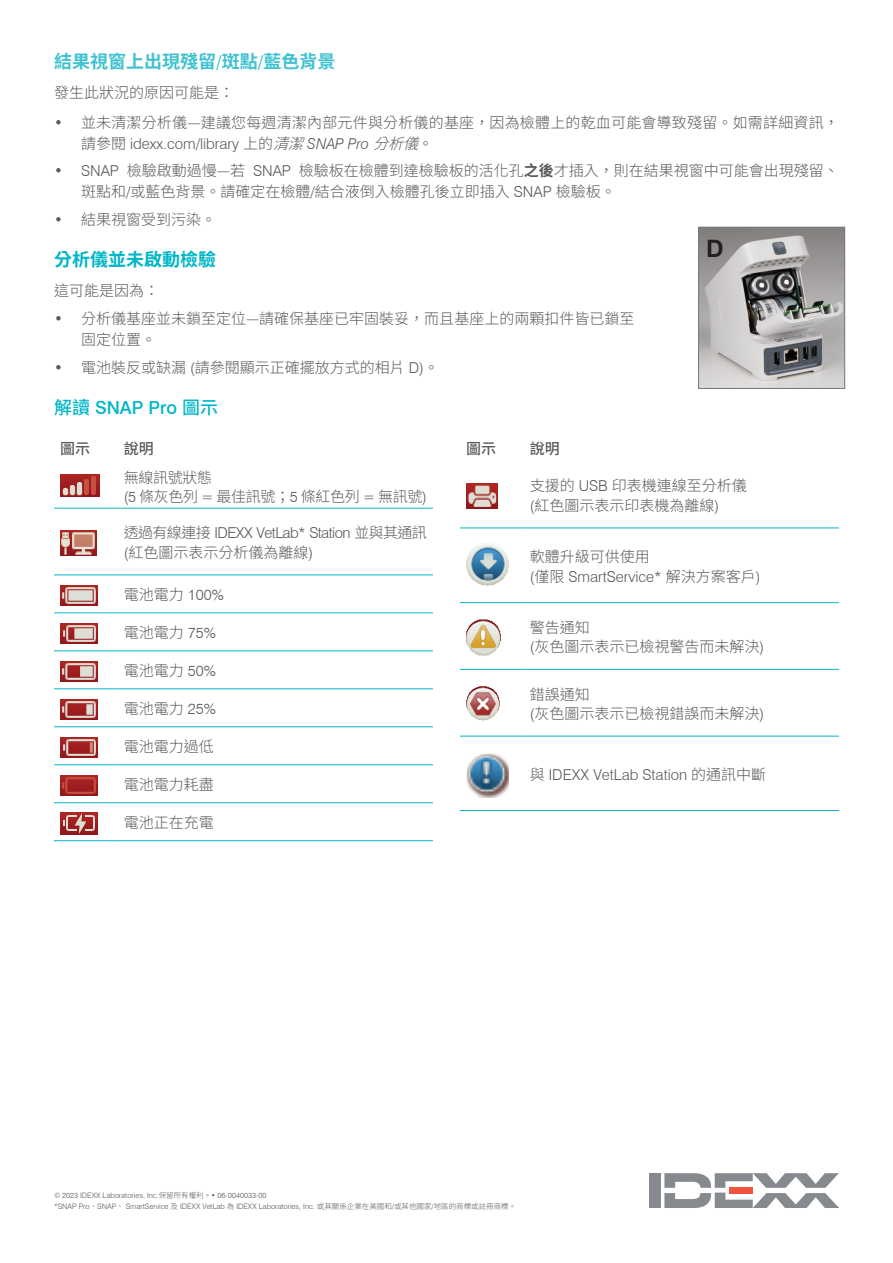
<style>
.page{position:relative;width:893px;height:1263px;background:#fff}
.page>*{position:absolute;margin:0;border:0;box-sizing:border-box;transform-origin:0 0}
.t1{font:700 24px "Swiss 721 BT";color:#231f20}
.t2{font:700 18px "Source Han Sans TC";color:#3fc2d1}
.t3{font:500 18px "Swiss 721 BT";color:#00b6c8}
.t4{font:700 18px "Source Han Sans TC";color:#00b6c8}
.t5{font:300 15px/19.5px "Source Han Sans TC";color:#57585a}
.t6{font:300 15px "Swiss 721 BT";color:#57585a}
.t7{font:300 15px "Swiss 721 BT";letter-spacing:-.04em;color:#57585a}
.t8{font:300 15px/19.5px "Source Han Sans TC";letter-spacing:-.02em;color:#57585a}
.t9{font:500 15px "Source Han Sans TC";color:#57585a}
.t10{font:300 7.5px/10.5px "Swiss 721 BT";color:#57585a}
.s1{font-family:"Swiss 721 BT"}
.s2{font-family:"Source Han Sans TC"}
.s3{font-family:"Source Han Sans TC";font-style:italic}
.s4{font-style:italic}
.s5{font-weight:700}
</style>
<div class="page">
<div style="left:649px;top:1173px;width:11px;height:35px;background:#868a8e"></div>
<svg style="left:664px;top:1173px;width:174px;height:35px"></svg>
<hr style="left:54px;top:508px;width:64px;height:1px;background:#00b6c8">
<hr style="left:54px;top:575px;width:64px;height:1px;background:#00b6c8">
<hr style="left:54px;top:613px;width:64px;height:1px;background:#00b6c8">
<hr style="left:54px;top:651px;width:64px;height:1px;background:#00b6c8">
<hr style="left:54px;top:688px;width:64px;height:1px;background:#00b6c8">
<hr style="left:54px;top:726px;width:64px;height:1px;background:#00b6c8">
<hr style="left:118px;top:508px;width:315px;height:1px;background:#00b6c8">
<hr style="left:118px;top:575px;width:315px;height:1px;background:#00b6c8">
<hr style="left:118px;top:613px;width:315px;height:1px;background:#00b6c8">
<hr style="left:118px;top:651px;width:315px;height:1px;background:#00b6c8">
<hr style="left:118px;top:688px;width:315px;height:1px;background:#00b6c8">
<hr style="left:118px;top:726px;width:315px;height:1px;background:#00b6c8">
<hr style="left:54px;top:764px;width:64px;height:1px;background:#00b6c8">
<hr style="left:54px;top:802px;width:64px;height:1px;background:#00b6c8">
<hr style="left:54px;top:840px;width:64px;height:1px;background:#00b6c8">
<hr style="left:118px;top:764px;width:315px;height:1px;background:#00b6c8">
<hr style="left:118px;top:802px;width:315px;height:1px;background:#00b6c8">
<hr style="left:118px;top:840px;width:315px;height:1px;background:#00b6c8">
<img style="left:60px;top:474px;width:39px;height:23px">
<img style="left:60px;top:531px;width:36px;height:24px">
<img style="left:60px;top:585px;width:37px;height:21px">
<img style="left:60px;top:623px;width:37px;height:20px">
<img style="left:60px;top:661px;width:37px;height:20px">
<img style="left:60px;top:699px;width:37px;height:20px">
<img style="left:60px;top:737px;width:37px;height:20px">
<img style="left:60px;top:775px;width:37px;height:20px">
<img style="left:60px;top:812px;width:37px;height:22px">
<hr style="left:460px;top:528px;width:64px;height:1px;background:#00b6c8">
<hr style="left:524px;top:528px;width:315px;height:1px;background:#00b6c8">
<hr style="left:460px;top:602px;width:64px;height:1px;background:#00b6c8">
<hr style="left:524px;top:602px;width:315px;height:1px;background:#00b6c8">
<hr style="left:460px;top:669px;width:64px;height:1px;background:#00b6c8">
<hr style="left:524px;top:669px;width:315px;height:1px;background:#00b6c8">
<hr style="left:460px;top:736px;width:64px;height:1px;background:#00b6c8">
<hr style="left:524px;top:736px;width:315px;height:1px;background:#00b6c8">
<hr style="left:460px;top:810px;width:64px;height:1px;background:#00b6c8">
<hr style="left:524px;top:810px;width:315px;height:1px;background:#00b6c8">
<img style="left:466px;top:484px;width:32px;height:24px">
<img style="left:466px;top:544px;width:43px;height:43px">
<img style="left:466px;top:619px;width:35px;height:38px">
<img style="left:466px;top:686px;width:34px;height:35px">
<img style="left:466px;top:753px;width:42px;height:45px">
<img style="left:700px;top:229px;width:143px;height:158px">
<div style="left:698px;top:227px;width:147px;height:162px;border:1px solid #76787b"></div>
<p class="t2" style="left:54px;top:52px;width:283px">結果視窗上出現殘留<span class="s1">/</span>斑點<span class="s1">/</span>藍色背景</p>
<p class="t5" style="left:54px;top:83px;width:181px">發生此狀況的原因可能是：</p>
<p class="t5" style="left:54px;top:113px;width:786px"><span class="s1">•</span> 並未清潔分析儀—建議您每週清潔內部元件與分析儀的基座，因為檢體上的乾血可能會導致殘留。如需詳細資訊，</p>
<p class="t6" style="left:81px;top:134px;width:354px"><span class="s2">請參閱</span> idexx.com/library <span class="s2">上的</span><span class="s3">清潔</span><span class="s4">SNAP Pro</span> <span class="s3">分析儀</span><span class="s2">。</span></p>
<p class="t5" style="left:81px;top:161px;width:759px;line-height:21px;text-indent:-27px"><span class="s1">• SNAP</span> 檢驗啟動過慢—若 <span class="s1">SNAP</span> 檢驗板在檢體到達檢驗板的活化孔<span class="s5">之後</span>才插入，則在結果視窗中可能會出現殘留、斑點和<span class="s1">/</span>或藍色背景。請確定在檢體<span class="s1">/</span>結合液倒入檢體孔後立即插入 <span class="s1">SNAP</span> 檢驗板。</p>
<p class="t5" style="left:54px;top:210px;width:163px"><span class="s1">•</span> 結果視窗受到污染。</p>
<p class="t4" style="left:54px;top:250px;width:163px">分析儀並未啟動檢驗</p>
<p class="t5" style="left:54px;top:281px;width:107px">這可能是因為：</p>
<p class="t5" style="left:81px;top:308px;width:555px;line-height:21px;text-indent:-27px"><span class="s1">•</span> 分析儀基座並未鎖至定位—請確保基座已牢固裝妥，而且基座上的兩顆扣件皆已鎖至固定位置。</p>
<p class="t5" style="left:54px;top:358px;width:386px"><span class="s1">•</span> 電池裝反或缺漏 <span class="s1">(</span>請參閱顯示正確擺放方式的相片 <span class="s1">D)</span>。</p>
<p class="t3" style="left:54px;top:397px;width:166px"><span class="s2">解讀</span> SNAP Pro <span class="s2">圖示</span></p>
<h1 class="t1" style="left:706px;top:234px;width:19px">D</h1>
<p class="t9" style="left:60px;top:440px;width:31px">圖示</p>
<p class="t9" style="left:124px;top:440px;width:31px">說明</p>
<p class="t8" style="left:124px;top:468px;width:305px">無線訊號狀態<br><span class="s1">(5</span> 條灰色列 <span class="s1">=</span> 最佳訊號；<span class="s1">5</span> 條紅色列 <span class="s1">=</span> 無訊號<span class="s1">)</span></p>
<p class="t7" style="left:124px;top:524px;width:305px"><span class="s2">透過有線連接</span> IDEXX VetLab* Station <span class="s2">並與其通訊</span></p>
<p class="t5" style="left:124px;top:543px;width:191px"><span class="s1">(</span>紅色圖示表示分析儀為離線<span class="s1">)</span></p>
<p class="t5" style="left:124px;top:585px;width:102px">電池電力 <span class="s1">100%</span></p>
<p class="t5" style="left:124px;top:623px;width:94px">電池電力 <span class="s1">75%</span></p>
<p class="t5" style="left:124px;top:661px;width:94px">電池電力 <span class="s1">50%</span></p>
<p class="t5" style="left:124px;top:699px;width:94px">電池電力 <span class="s1">25%</span></p>
<p class="t5" style="left:124px;top:737px;width:92px">電池電力過低</p>
<p class="t5" style="left:124px;top:775px;width:92px">電池電力耗盡</p>
<p class="t5" style="left:124px;top:813px;width:92px">電池正在充電</p>
<p class="t9" style="left:466px;top:440px;width:31px">圖示</p>
<p class="t9" style="left:530px;top:440px;width:31px">說明</p>
<p class="t5" style="left:530px;top:476px;width:219px">支援的 <span class="s1">USB</span> 印表機連線至分析儀<span class="s1">(</span>紅色圖示表示印表機為離線<span class="s1">)</span></p>
<p class="t5" style="left:530px;top:547px;width:121px">軟體升級可供使用</p>
<p class="t6" style="left:530px;top:567px;width:232px">(<span class="s2">僅限</span> SmartService* <span class="s2">解決方案客戶</span>)</p>
<p class="t5" style="left:530px;top:618px;width:236px">警告通知<br><span class="s1">(</span>灰色圖示表示已檢視警告而未解決<span class="s1">)</span></p>
<p class="t5" style="left:530px;top:685px;width:236px">錯誤通知<br><span class="s1">(</span>灰色圖示表示已檢視錯誤而未解決<span class="s1">)</span></p>
<p class="t6" style="left:530px;top:765px;width:238px"><span class="s2">與</span> IDEXX VetLab Station <span class="s2">的通訊中斷</span></p>
<p class="t10" style="left:54px;top:1190px;width:464px">© 2023 IDEXX Laboratories, Inc.<span class="s2">保留所有權利。</span>• 06-0040033-00<br>*SNAP Pro<span class="s2">、</span>SNAP<span class="s2">、</span> SmartService <span class="s2">及</span> IDEXX VetLab <span class="s2">為</span> IDEXX Laboratories, Inc. <span class="s2">或其關係企業在美國和</span>/<span class="s2">或其他國家</span>/<span class="s2">地區的商標或註冊商標。</span></p>
</div>
